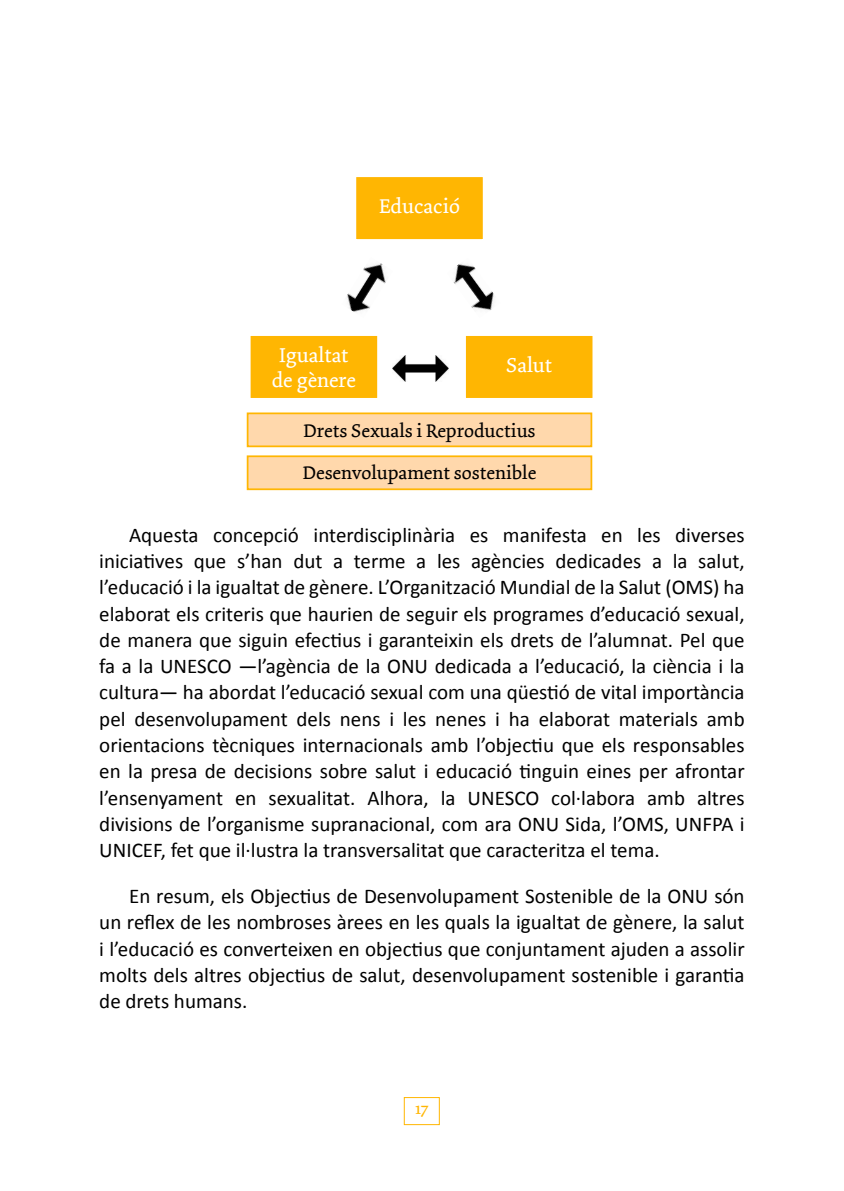
<style>
.page{position:relative;width:844px;height:1191px;background:#fff}
.page>*{position:absolute;margin:0;border:0;box-sizing:border-box;transform-origin:0 0}
.t1{font:21px/26.2px "Calibri";color:#000;text-align:justify}
.t2{font:21px/25.2px "Dolly";color:#fff;text-align:center}
.t3{font:19.25px "Dolly";color:#000}
.t4{font:17.5px "Dolly";color:#ffb602}
</style>
<div class="page">
<div style="left:404px;top:1097px;width:35px;height:28px;border:1px solid #ffb602"></div>
<div style="left:247px;top:413px;width:344px;height:33px;background:#ffd8ac"></div>
<div style="left:247px;top:412px;width:345px;height:35px;border:2px solid #ffb602"></div>
<div style="left:247px;top:456px;width:344px;height:33px;background:#ffd8ac"></div>
<div style="left:247px;top:455px;width:345px;height:35px;border:2px solid #ffb602"></div>
<div style="left:355px;top:176px;width:128px;height:64px;background:#ffb602"></div>
<div style="left:354px;top:175px;width:130px;height:66px;border:2px solid #fff"></div>
<div style="left:465px;top:335px;width:128px;height:64px;background:#ffb602"></div>
<div style="left:464px;top:334px;width:130px;height:66px;border:2px solid #fff"></div>
<div style="left:250px;top:335px;width:128px;height:64px;background:#ffb602"></div>
<div style="left:249px;top:334px;width:130px;height:66px;border:2px solid #fff"></div>
<img style="left:347px;top:263px;width:39px;height:49px">
<img style="left:453px;top:264px;width:41px;height:46px">
<img style="left:392px;top:355px;width:56px;height:26px">
<p class="t2" style="left:379px;top:194px;width:82px">Educació</p>
<p class="t2" style="left:272px;top:343px;width:86px">Igualtat de gènere</p>
<p class="t2" style="left:506px;top:353px;width:47px">Salut</p>
<p class="t3" style="left:303px;top:419px;width:233px">Drets Sexuals i Reproductius</p>
<p class="t3" style="left:303px;top:462px;width:235px">Desenvolupament sostenible</p>
<p class="t1" style="left:99px;top:522px;width:646px;text-indent:30px">Aquesta concepció interdisciplinària es manifesta en les diverses iniciatives que s’han dut a terme a les agències dedicades a la salut, l’educació i la igualtat de gènere. L’Organització Mundial de la Salut (OMS) ha elaborat els criteris que haurien de seguir els programes d’educació sexual, de manera que siguin efectius i garanteixin els drets de l’alumnat. Pel que fa a la UNESCO —l’agència de la ONU dedicada a l’educació, la ciència i la cultura— ha abordat l’educació sexual com una qüestió de vital importància pel desenvolupament dels nens i les nenes i ha elaborat materials amb orientacions tècniques internacionals amb l’objectiu que els responsables en la presa de decisions sobre salut i educació tinguin eines per afrontar l’ensenyament en sexualitat. Alhora, la UNESCO col·labora amb altres divisions de l’organisme supranacional, com ara ONU Sida, l’OMS, UNFPA i UNICEF, fet que il·lustra la transversalitat que caracteritza el tema.</p>
<p class="t1" style="left:99px;top:883px;width:646px;text-indent:30px">En resum, els Objectius de Desenvolupament Sostenible de la ONU són un reflex de les nombroses àrees en les quals la igualtat de gènere, la salut i l’educació es converteixen en objectius que conjuntament ajuden a assolir molts dels altres objectius de salut, desenvolupament sostenible i garantia de drets humans.</p>
<p class="t4" style="left:415px;top:1097px;width:15px">17</p>
</div>
